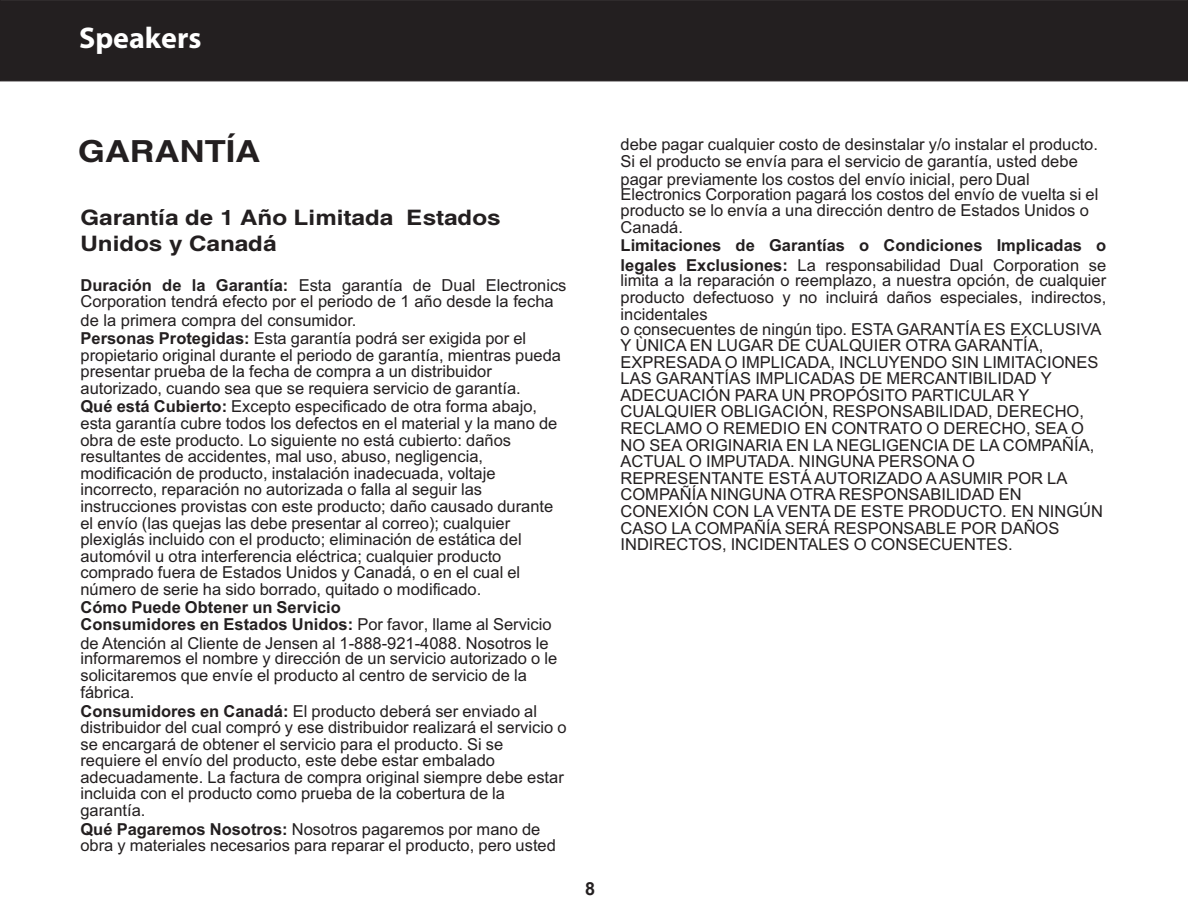
<style>
.page{position:relative;width:1188px;height:918px;background:#fff}
.page>*{position:absolute;margin:0;border:0;box-sizing:border-box;transform-origin:0 0}
.t1{font:700 30px "Helvetica Ext";color:#231f20}
.t2{font:700 30px "Myriad Pro";color:#fff}
.t3{font:700 21px/25.8px "Helvetica Ext";color:#231f20}
.t4{font:700 18px "Arial";color:#231f20}
.t5{font:16.5px/16.6px "Arial";color:#231f20}
.t6{font:700 16.5px/17px "Arial";color:#231f20}
.s1{font-weight:700}
.s2{font-weight:400}
</style>
<div class="page">
<div style="left:0;top:0;width:1188px;height:81px;background:#231f20;border:1px solid #231f20"></div>
<h1 class="t2" style="left:79px;top:19px;width:124px">Speakers</h1>
<h1 class="t1" style="left:78px;top:139px;width:184px">GARANTÍA</h1>
<p class="t3" style="left:80px;top:206px;width:422px">Garantía de 1 Año Limitada Estados<br>Unidos y Canadá</p>
<p class="t5" style="left:80px;top:278px;width:488px"><span class="s1">Duración de la Garantía:</span> Esta garantía de Dual Electronics<br>Corporation tendrá efecto por el periodo de 1 año desde la fecha</p>
<p class="t5" style="left:80px;top:312px;width:447px;line-height:18.5px">de la primera compra del consumidor.<br><span class="s1">Personas Protegidas:</span> Esta garantía podrá ser exigida por el</p>
<p class="t5" style="left:80px;top:348px;width:482px">propietario original durante el periodo de garantía, mientras pueda presentar prueba de la fecha de compra a un distribuidor autorizado, cuando sea que se requiera servicio de garantía.</p>
<p class="t5" style="left:80px;top:400px;width:478px"><span class="s1">Qué está Cubierto:</span> Excepto especificado de otra forma abajo, esta garantía cubre todos los defectos en el material y la mano de obra de este producto. Lo siguiente no está cubierto: daños resultantes de accidentes, mal uso, abuso, negligencia, modificación de producto, instalación inadecuada, voltaje incorrecto, reparación no autorizada o falla al seguir las instrucciones provistas con este producto; daño causado durante el envío (las quejas las debe presentar al correo); cualquier plexiglás incluido con el producto; eliminación de estática del automóvil u otra interferencia eléctrica; cualquier producto comprado fuera de Estados Unidos y Canadá, o en el cual el número de serie ha sido borrado, quitado o modificado.</p>
<p class="t6" style="left:80px;top:601px;width:473px">Cómo Puede Obtener un Servicio<br>Consumidores en Estados Unidos: <span class="s2">Por favor, llame al Servicio</span></p>
<p class="t5" style="left:80px;top:637px;width:478px;line-height:15px">de Atención al Cliente de Jensen al 1-888-921-4088. Nosotros le informaremos el nombre y dirección de un servicio autorizado o le</p>
<p class="t5" style="left:80px;top:668px;width:448px">solicitaremos que envíe el producto al centro de servicio de la fábrica.</p>
<p class="t5" style="left:80px;top:704px;width:488px"><span class="s1">Consumidores en Canadá:</span> El producto deberá ser enviado al distribuidor del cual compró y ese distribuidor realizará el servicio o se encargará de obtener el servicio para el producto. Si se requiere el envío del producto, este debe estar embalado adecuadamente. La factura de compra original siempre debe estar incluida con el producto como prueba de la cobertura de la garantía.</p>
<p class="t5" style="left:80px;top:822px;width:477px"><span class="s1">Qué Pagaremos Nosotros:</span> Nosotros pagaremos por mano de obra y materiales necesarios para reparar el producto, pero usted</p>
<p class="t4" style="left:585px;top:877px;width:12px">8</p>
<p class="t5" style="left:621px;top:137px;width:479px">debe pagar cualquier costo de desinstalar y/o instalar el producto.<br>Si el producto se envía para el servicio de garantía, usted debe</p>
<p class="t5" style="left:621px;top:174px;width:479px;line-height:14.5px">pagar previamente los costos del envío inicial, pero Dual<br>Electronics Corporation pagará los costos del envío de vuelta si el</p>
<p class="t5" style="left:621px;top:204px;width:470px">producto se lo envía a una dirección dentro de Estados Unidos o<br>Canadá.</p>
<p class="t6" style="left:621px;top:237px;width:487px;line-height:19.2px">Limitaciones de Garantías o Condiciones Implicadas o legales Exclusiones: <span class="s2">La responsabilidad Dual Corporation se</span></p>
<p class="t5" style="left:621px;top:273px;width:487px;line-height:17.2px;text-align:justify">limita a la reparación o reemplazo, a nuestra opción, de cualquier producto defectuoso y no incluirá daños especiales, indirectos, incidentales</p>
<p class="t5" style="left:621px;top:322px;width:484px">o consecuentes de ningún tipo. ESTA GARANTÍA ES EXCLUSIVA Y ÙNICA EN LUGAR DE CUALQUIER OTRA GARANTÍA, EXPRESADA O IMPLICADA, INCLUYENDO SIN LIMITACIONES LAS GARANTÍAS IMPLICADAS DE MERCANTIBILIDAD Y ADECUACIÓN PARA UN PROPÓSITO PARTICULAR Y CUALQUIER OBLIGACIÓN, RESPONSABILIDAD, DERECHO, RECLAMO O REMEDIO EN CONTRATO O DERECHO, SEA O NO SEA ORIGINARIA EN LA NEGLIGENCIA DE LA COMPAÑÍA, ACTUAL O IMPUTADA. NINGUNA PERSONA O REPRESENTANTE ESTÁ AUTORIZADO A ASUMIR POR LA COMPAÑÍA NINGUNA OTRA RESPONSABILIDAD EN CONEXIÓN CON LA VENTA DE ESTE PRODUCTO. EN NINGÚN CASO LA COMPAÑÍA SERÁ RESPONSABLE POR DAÑOS INDIRECTOS, INCIDENTALES O CONSECUENTES.</p>
</div>
